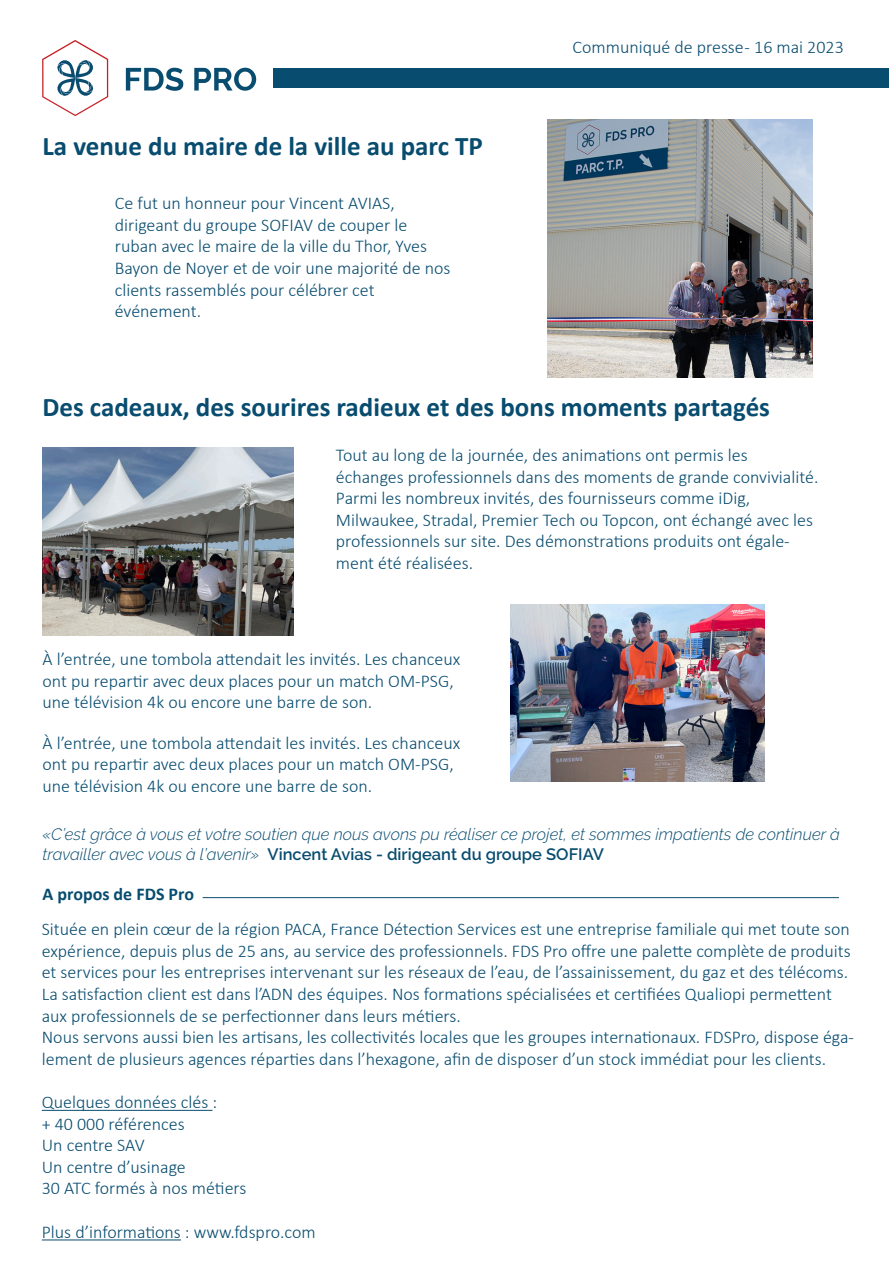
<style>
.page{position:relative;width:893px;height:1263px;background:#fff}
.page>*{position:absolute;margin:0;border:0;box-sizing:border-box;transform-origin:0 0}
.t1{font:700 27px "Calibri";color:#084c6f}
.t2{font:300 18px/21.6px "Calibri";color:#084c6f}
.t3{font:700 18px "Calibri";color:#084c6f}
.t4{font:italic 300 16.5px/19.8px "Raleway";color:#084c6f}
.s1{font-weight:600;font-style:normal}
</style>
<div class="page">
<div style="left:273px;top:68px;width:616px;height:20px;background:#084c6f"></div>
<svg style="left:126px;top:68px;width:57px;height:23px"></svg>
<svg style="left:194px;top:68px;width:62px;height:23px"></svg>
<svg style="left:42px;top:40px;width:66px;height:76px"></svg>
<img style="left:548px;top:119px;width:264px;height:259px">
<img style="left:510px;top:605px;width:255px;height:176px">
<img style="left:43px;top:448px;width:250px;height:187px">
<hr style="left:203px;top:897px;width:636px;height:1px;background:#084c6f">
<hr style="left:42px;top:1110px;width:170px;height:1px;background:#084c6f">
<hr style="left:42px;top:1239px;width:139px;height:1px;background:#084c6f">
<p class="t1" style="left:43px;top:127px;width:442px">La venue du maire de la ville au parc TP</p>
<p class="t2" style="left:115px;top:192px;width:281px">Ce fut un honneur pour Vincent AVIAS,</p>
<p class="t2" style="left:115px;top:214px;width:337px">dirigeant du groupe SOFIAV de couper le ruban avec le maire de la ville du Thor, Yves Bayon de Noyer et de voir une majorité de nos clients rassemblés pour célébrer cet</p>
<p class="t2" style="left:115px;top:300px;width:88px">événement.</p>
<p class="t2" style="left:573px;top:36px;width:273px">Communiqué de presse - 16 mai 2023</p>
<p class="t1" style="left:43px;top:388px;width:729px">Des cadeaux, des sourires radieux et des bons moments partagés</p>
<p class="t2" style="left:336px;top:444px;width:484px">Tout au long de la journée, des animations ont permis les échanges professionnels dans des moments de grande convivialité.</p>
<p class="t2" style="left:336px;top:487px;width:479px">Parmi les nombreux invités, des fournisseurs comme iDig, Milwaukee, Stradal, Premier Tech ou Topcon, ont échangé avec les professionnels sur site. Des démonstrations produits ont égale&shy;ment été réalisées.</p>
<p class="t2" style="left:43px;top:648px;width:419px">À l’entrée, une tombola attendait les invités. Les chanceux ont pu repartir avec deux places pour un match OM-PSG, une télévision 4k ou encore une barre de son.</p>
<p class="t2" style="left:43px;top:732px;width:419px">À l’entrée, une tombola attendait les invités. Les chanceux ont pu repartir avec deux places pour un match OM-PSG, une télévision 4k ou encore une barre de son.</p>
<p class="t4" style="left:43px;top:824px;width:799px">«C’est grâce à vous et votre soutien que nous avons pu réaliser ce projet, et sommes impatients de continuer à travailler avec vous à l’avenir» <span class="s1">Vincent Avias - dirigeant du groupe SOFIAV</span></p>
<p class="t3" style="left:43px;top:881px;width:153px">A propos de FDS Pro</p>
<p class="t2" style="left:42px;top:918px;width:809px">Située en plein cœur de la région PACA, France Détection Services est une entreprise familiale qui met toute son</p>
<p class="t2" style="left:42px;top:940px;width:810px">expérience, depuis plus de 25 ans, au service des professionnels. FDS Pro offre une palette complète de produits et services pour les entreprises intervenant sur les réseaux de l’eau, de l’assainissement, du gaz et des télécoms.</p>
<p class="t2" style="left:42px;top:983px;width:792px">La satisfaction client est dans l’ADN des équipes. Nos formations spécialisées et certifiées Qualiopi permettent aux professionnels de se perfectionner dans leurs métiers.</p>
<p class="t2" style="left:42px;top:1026px;width:814px">Nous servons aussi bien les artisans, les collectivités locales que les groupes internationaux. FDSPro, dispose éga&shy;lement de plusieurs agences réparties dans l’hexagone, afin de disposer d’un stock immédiat pour les clients.</p>
<p class="t2" style="left:42px;top:1091px;width:177px">Quelques données clés :</p>
<p class="t2" style="left:42px;top:1113px;width:144px">+ 40 000 références</p>
<p class="t2" style="left:42px;top:1134px;width:104px">Un centre SAV</p>
<p class="t2" style="left:42px;top:1156px;width:146px">Un centre d’usinage</p>
<p class="t2" style="left:42px;top:1177px;width:206px">30 ATC formés à nos métiers</p>
<p class="t2" style="left:42px;top:1221px;width:275px">Plus d’informations : www.fdspro.com</p>
</div>
